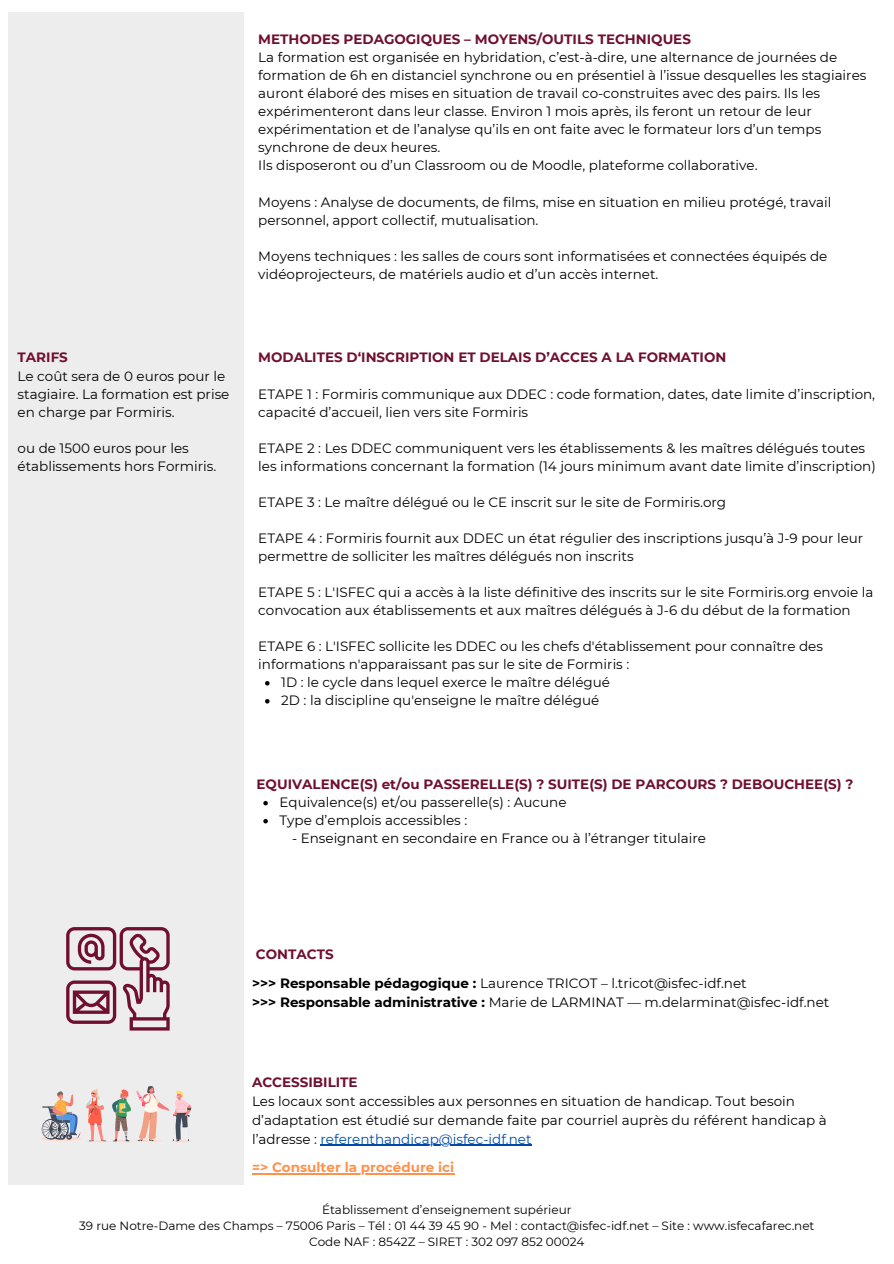
<style>
.page{position:relative;width:894px;height:1264px;background:#fff}
.page>*{position:absolute;margin:0;border:0;box-sizing:border-box;transform-origin:0 0}
.t1{font:13.5px/18px "Montserrat";color:#000}
.t2{font:700 13.5px "Montserrat";color:#701031}
.t3{font:700 13.5px "Montserrat";color:#ff914d}
.t4{font:12px "Montserrat";color:#000}
.s1{font-weight:700;color:#701031}
.s2{font-weight:700}
.s3{color:#004aad}
</style>
<div class="page">
<div style="left:8px;top:12px;width:235px;height:1172px;background:#eeedee"></div>
<svg style="left:265px;top:681px;width:4px;height:4px"></svg>
<svg style="left:265px;top:699px;width:4px;height:4px"></svg>
<svg style="left:263px;top:801px;width:5px;height:4px"></svg>
<svg style="left:263px;top:819px;width:5px;height:4px"></svg>
<hr style="left:86px;top:1140px;width:22px;height:2px;background:#ffd7cc;border-radius:50%">
<svg style="left:42px;top:1089px;width:64px;height:52px"></svg>
<hr style="left:170px;top:1140px;width:23px;height:2px;background:#ffd7cc;border-radius:50%">
<svg style="left:112px;top:1086px;width:80px;height:55px"></svg>
<svg style="left:66px;top:927px;width:104px;height:103px"></svg>
<hr style="left:320px;top:1144px;width:211px;height:1px;background:#004aad">
<hr style="left:252px;top:1173px;width:202px;height:1px;background:#ff914d">
<p class="t1" style="left:18px;top:348px;width:213px"><span class="s1">TARIFS<br></span>Le coût sera de 0 euros pour le stagiaire. La formation est prise en charge par Formiris.</p>
<p class="t1" style="left:18px;top:438px;width:200px">ou de 1500 euros pour les établissements hors Formiris.</p>
<p class="t1" style="left:258px;top:31px;width:609px"><span class="s1">METHODES PEDAGOGIQUES – MOYENS/OUTILS TECHNIQUES<br></span>La formation est organisée en hybridation, c’est-à-dire, une alternance de journées de formation de 6h en distanciel synchrone ou en présentiel à l’issue desquelles les stagiaires auront élaboré des mises en situation de travail co-construites avec des pairs. Ils les expérimenteront dans leur classe. Environ 1 mois après, ils feront un retour de leur expérimentation et de l’analyse qu’ils en ont faite avec le formateur lors d’un temps synchrone de deux heures.<br>Ils disposeront ou d’un Classroom ou de Moodle, plateforme collaborative.</p>
<h3 class="t1" style="left:258px;top:193px;width:574px">Moyens : Analyse de documents, de films, mise en situation en milieu protégé, travail personnel, apport collectif, mutualisation.</h3>
<h3 class="t1" style="left:258px;top:247px;width:570px">Moyens techniques : les salles de cours sont informatisées et connectées équipés de vidéoprojecteurs, de matériels audio et d’un accès internet.</h3>
<h3 class="t2" style="left:258px;top:349px;width:469px">MODALITES D‘INSCRIPTION ET DELAIS D’ACCES A LA FORMATION</h3>
<h1 class="t1" style="left:258px;top:384px;width:618px">ETAPE 1 : Formiris communique aux DDEC : code formation, dates, date limite d’inscription, capacité d’accueil, lien vers site Formiris</h1>
<h3 class="t1" style="left:258px;top:438px;width:619px">ETAPE 2 : Les DDEC communiquent vers les établissements &amp; les maîtres délégués toutes les informations concernant la formation (14 jours minimum avant date limite d’inscription)</h3>
<h3 class="t1" style="left:258px;top:492px;width:469px">ETAPE 3 : Le maître délégué ou le CE inscrit sur le site de Formiris.org</h3>
<h3 class="t1" style="left:258px;top:528px;width:606px">ETAPE 4 : Formiris fournit aux DDEC un état régulier des inscriptions jusqu’à J-9 pour leur permettre de solliciter les maîtres délégués non inscrits</h3>
<h3 class="t1" style="left:258px;top:582px;width:616px">ETAPE 5 : L'ISFEC qui a accès à la liste définitive des inscrits sur le site Formiris.org envoie la convocation aux établissements et aux maîtres délégués à J-6 du début de la formation</h3>
<h3 class="t1" style="left:258px;top:636px;width:566px">ETAPE 6 : L'ISFEC sollicite les DDEC ou les chefs d'établissement pour connaître des informations n'apparaissant pas sur le site de Formiris :</h3>
<h3 class="t1" style="left:281px;top:672px;width:330px">1D : le cycle dans lequel exerce le maître délégué</h3>
<p class="t1" style="left:281px;top:690px;width:319px">2D : la discipline qu'enseigne le maître délégué</p>
<p class="t2" style="left:256px;top:775px;width:598px">EQUIVALENCE(S) et/ou PASSERELLE(S) ? SUITE(S) DE PARCOURS ? DEBOUCHEE(S) ?</p>
<h2 class="t1" style="left:279px;top:792px;width:288px">Equivalence(s) et/ou passerelle(s) : Aucune</h2>
<p class="t1" style="left:279px;top:810px;width:189px">Type d’emplois accessibles :</p>
<p class="t1" style="left:292px;top:828px;width:415px">- Enseignant en secondaire en France ou à l’étranger titulaire</p>
<h3 class="t2" style="left:256px;top:946px;width:79px">CONTACTS</h3>
<h1 class="t1" style="left:252px;top:974px;width:578px;line-height:18.8px"><span class="s2">&gt;&gt;&gt; Responsable pédagogique :</span> Laurence TRICOT – l.tricot@isfec-idf.net<br><span class="s2">&gt;&gt;&gt; Responsable administrative :</span> Marie de LARMINAT — m.delarminat@isfec-idf.net</h1>
<h3 class="t1" style="left:252px;top:1072px;width:576px;line-height:18.8px"><span class="s1">ACCESSIBILITE<br></span>Les locaux sont accessibles aux personnes en situation de handicap. Tout besoin d’adaptation est étudié sur demande faite par courriel auprès du référent handicap à l’adresse : <span class="s3">referenthandicap@isfec-idf.net</span></h3>
<h2 class="t3" style="left:252px;top:1159px;width:204px">=&gt; Consulter la procédure ici</h2>
<h3 class="t4" style="left:322px;top:1202px;width:251px">Établissement d’enseignement supérieur</h3>
<h3 class="t4" style="left:79px;top:1218px;width:736px">39 rue Notre-Dame des Champs – 75006 Paris – Tél : 01 44 39 45 90 - Mel : contact@isfec-idf.net – Site : www.isfecafarec.net</h3>
<p class="t4" style="left:309px;top:1234px;width:277px">Code NAF : 8542Z – SIRET : 302 097 852 00024</p>
</div>
